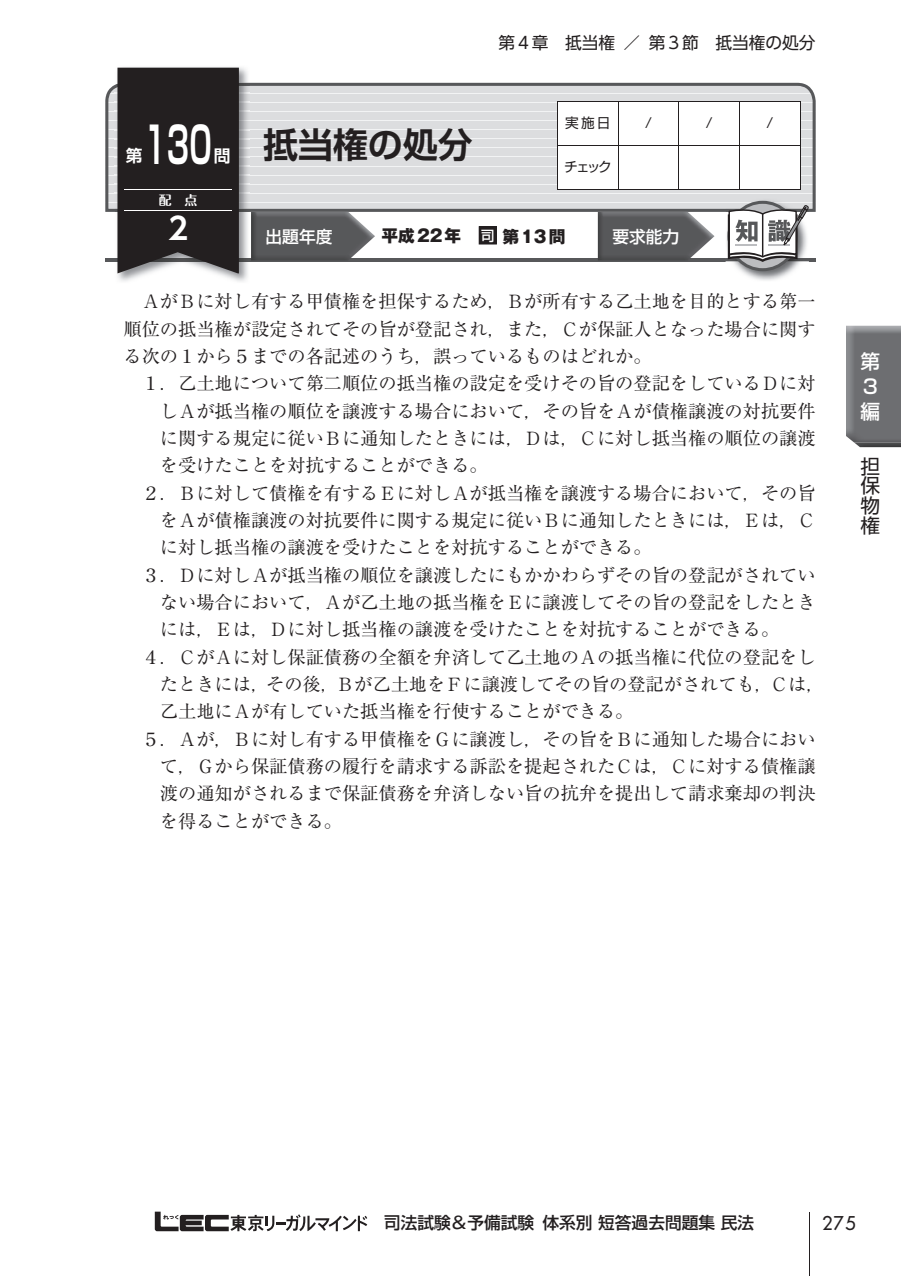
<style>
.page{position:relative;width:903px;height:1276px;background:#fff}
.page>*{position:absolute;margin:0;border:0;box-sizing:border-box;transform-origin:0 0}
.t1{font:50.05px "Bokutoh N Std De Bold 90 msp RKSJ H";color:#fff;scale:.59 1}
.t2{font:34.82px "Shin Go Pro De Bold 90 msp RKSJ H";color:#231f20}
.t3{font:30.28px "UD Shin Go Pro De Bold 90 msp RKSJ H";color:#fff}
.t4{font:19.78px/19.8px "Shin Go Pro Regular 90 msp RKSJ H";color:#231f20;text-align:justify}
.t5{font:19.78px/24.7px "Shin Go Pro Medium 90 msp RKSJ H";color:#fff;text-align:justify}
.t6{font:18.2px/27.3px "Ryumin Pro Regular 90 msp RKSJ H";color:#231f20;text-align:justify}
.t7{font:18.2px "MO Suuji HA H An";color:#231f20}
.t8{font:16.62px "Shin Go Pro Medium 90 msp RKSJ H";color:#231f20}
.t9{font:16.62px "UD Shin Go Pro Regular 90 msp RKSJ H";color:#231f20}
.t10{font:16.62px "Gothic MB101 Pro Heavy 90 msp RKSJ H";letter-spacing:.125em;color:#231f20}
.t11{font:16.62px "Shin Go Pro Medium 90 msp RKSJ H";color:#fff}
.t12{font:16.62px "Shin Go Pro De Bold 90 msp RKSJ H";color:#fff}
.t13{font:13.65px "Shin Go Pro Regular 90 msp RKSJ H";letter-spacing:-.12em;color:#231f20}
.t14{font:12.95px "Maru Fo Pro Bold 90 msp RKSJ H";color:#fff}
.s1{font-family:"Shin Go Pro Medium 90 msp RKSJ H";font-size:13.65px;color:#fff}
.s2{font-family:"Gothic MB101 Pro Medium 90 msp RKSJ H"}
</style>
<div class="page">
<hr style="left:810px;top:1212px;width:1px;height:64px;background:#231f20">
<svg style="left:155px;top:1211px;width:212px;height:20px"></svg>
<img style="left:854px;top:442px;width:47px;height:5px">
<img style="left:846px;top:326px;width:55px;height:116px">
<svg style="left:105px;top:83px;width:711px;height:129px;background:#d4d5d7"></svg>
<svg style="left:558px;top:102px;width:242px;height:87px"></svg>
<hr style="left:557px;top:101px;width:61px;height:1px;background:#231f20">
<hr style="left:557px;top:101px;width:1px;height:44px;background:#231f20">
<hr style="left:618px;top:101px;width:61px;height:1px;background:#231f20">
<hr style="left:618px;top:101px;width:1px;height:44px;background:#231f20">
<hr style="left:679px;top:101px;width:61px;height:1px;background:#231f20">
<hr style="left:678px;top:101px;width:1px;height:44px;background:#231f20">
<hr style="left:740px;top:101px;width:61px;height:1px;background:#231f20">
<hr style="left:739px;top:101px;width:1px;height:44px;background:#231f20">
<hr style="left:800px;top:101px;width:1px;height:44px;background:#231f20">
<hr style="left:557px;top:145px;width:61px;height:1px;background:#231f20">
<hr style="left:557px;top:146px;width:1px;height:43px;background:#231f20">
<hr style="left:618px;top:145px;width:61px;height:1px;background:#231f20">
<hr style="left:618px;top:146px;width:1px;height:43px;background:#231f20">
<hr style="left:679px;top:145px;width:61px;height:1px;background:#231f20">
<hr style="left:678px;top:146px;width:1px;height:43px;background:#231f20">
<hr style="left:740px;top:145px;width:61px;height:1px;background:#231f20">
<hr style="left:739px;top:146px;width:1px;height:43px;background:#231f20">
<hr style="left:800px;top:146px;width:1px;height:43px;background:#231f20">
<hr style="left:557px;top:189px;width:244px;height:1px;background:#231f20">
<hr style="left:105px;top:258px;width:711px;height:3px;background:#57585a">
<img style="left:251px;top:212px;width:124px;height:46px">
<img style="left:598px;top:212px;width:117px;height:46px">
<img style="left:115px;top:67px;width:135px;height:215px">
<img style="left:115px;top:83px;width:135px;height:129px">
<div style="left:117px;top:68px;width:122px;height:205px;background:#231f20"></div>
<hr style="left:125px;top:210px;width:107px;height:1px;background:#fff">
<hr style="left:125px;top:189px;width:107px;height:1px;background:#fff">
<img style="left:726px;top:198px;width:83px;height:83px">
<svg style="left:727px;top:201px;width:82px;height:70px"></svg>
<svg style="left:479px;top:226px;width:18px;height:18px"></svg>
<p class="t12" style="left:126px;top:149px;width:18px">第</p>
<h1 class="t1" style="left:145px;top:126px;width:116px">130</h1>
<p class="t12" style="left:214px;top:149px;width:18px">問</p>
<p class="t14" style="left:159px;top:195px;width:40px">配　点</p>
<h3 class="t3" style="left:168px;top:217px;width:22px">2</h3>
<h2 class="t2" style="left:263px;top:132px;width:211px">抵当権の処分</h2>
<p class="t9" style="left:498px;top:36px;width:319px">第４章　抵当権／第３節　抵当権の処分</p>
<p class="t13" style="left:565px;top:118px;width:47px">実施日</p>
<p class="t13" style="left:645px;top:118px;width:8px">/</p>
<p class="t13" style="left:706px;top:118px;width:8px">/</p>
<p class="t13" style="left:767px;top:118px;width:8px">/</p>
<p class="t13" style="left:564px;top:162px;width:49px">チェック</p>
<p class="t10" style="left:382px;top:229px;width:185px">平成22年 <span class="s1">司</span> 第13問</p>
<p class="t11" style="left:266px;top:230px;width:68px">出題年度</p>
<p class="t11" style="left:612px;top:230px;width:68px">要求能力</p>
<p class="t6" style="left:124px;top:290px;width:694px;text-indent:18px">ＡがＢに対し有する甲債権を担保するため，Ｂが所有する乙土地を目的とする第一順位の抵当権が設定されてその旨が登記され，また，Ｃが保証人となった場合に関する次の１から５までの各記述のうち，誤っているものはどれか。</p>
<p class="t6" style="left:142px;top:372px;width:675px">１．乙土地について第二順位の抵当権の設定を受けその旨の登記をしているＤに対</p>
<p class="t6" style="left:160px;top:400px;width:657px">しＡが抵当権の順位を譲渡する場合において，その旨をＡが債権譲渡の対抗要件</p>
<p class="t6" style="left:160px;top:427px;width:657px">に関する規定に従いＢに通知したときには，Ｄは，Ｃに対し抵当権の順位の譲渡</p>
<p class="t6" style="left:160px;top:454px;width:329px">を受けたことを対抗することができる。</p>
<p class="t6" style="left:142px;top:482px;width:675px">２．Ｂに対して債権を有するＥに対しＡが抵当権を譲渡する場合において，その旨</p>
<p class="t6" style="left:160px;top:509px;width:657px">をＡが債権譲渡の対抗要件に関する規定に従いＢに通知したときには，Ｅは，Ｃ</p>
<p class="t6" style="left:160px;top:536px;width:493px">に対し抵当権の譲渡を受けたことを対抗することができる。</p>
<p class="t6" style="left:142px;top:563px;width:675px">３．Ｄに対しＡが抵当権の順位を譲渡したにもかかわらずその旨の登記がされてい</p>
<p class="t6" style="left:160px;top:591px;width:657px">ない場合において，Ａが乙土地の抵当権をＥに譲渡してその旨の登記をしたとき</p>
<p class="t6" style="left:160px;top:618px;width:621px">には，Ｅは，Ｄに対し抵当権の譲渡を受けたことを対抗することができる。</p>
<p class="t6" style="left:142px;top:645px;width:675px">４．ＣがＡに対し保証債務の全額を弁済して乙土地のＡの抵当権に代位の登記をし</p>
<p class="t6" style="left:160px;top:673px;width:666px">たときには，その後，Ｂが乙土地をＦに譲渡してその旨の登記がされても，Ｃは，</p>
<p class="t6" style="left:160px;top:700px;width:475px">乙土地にＡが有していた抵当権を行使することができる。</p>
<p class="t6" style="left:142px;top:727px;width:675px">５．Ａが，Ｂに対し有する甲債権をＧに譲渡し，その旨をＢに通知した場合におい</p>
<p class="t6" style="left:160px;top:755px;width:657px">て，Ｇから保証債務の履行を請求する訴訟を提起されたＣは，Ｃに対する債権譲</p>
<p class="t6" style="left:160px;top:782px;width:657px">渡の通知がされるまで保証債務を弁済しない旨の抗弁を提出して請求棄却の判決</p>
<p class="t6" style="left:160px;top:809px;width:184px">を得ることができる。</p>
<p class="t5" style="left:860px;top:352px;width:21px">第３編</p>
<p class="t4" style="left:860px;top:459px;width:21px">担保物権</p>
<p class="t8" style="left:367px;top:1216px;width:388px">　司法試験<span class="s2">＆</span>予備試験 体系別 短答過去問題集 民法</p>
<p class="t7" style="left:822px;top:1215px;width:36px">275</p>
</div>
